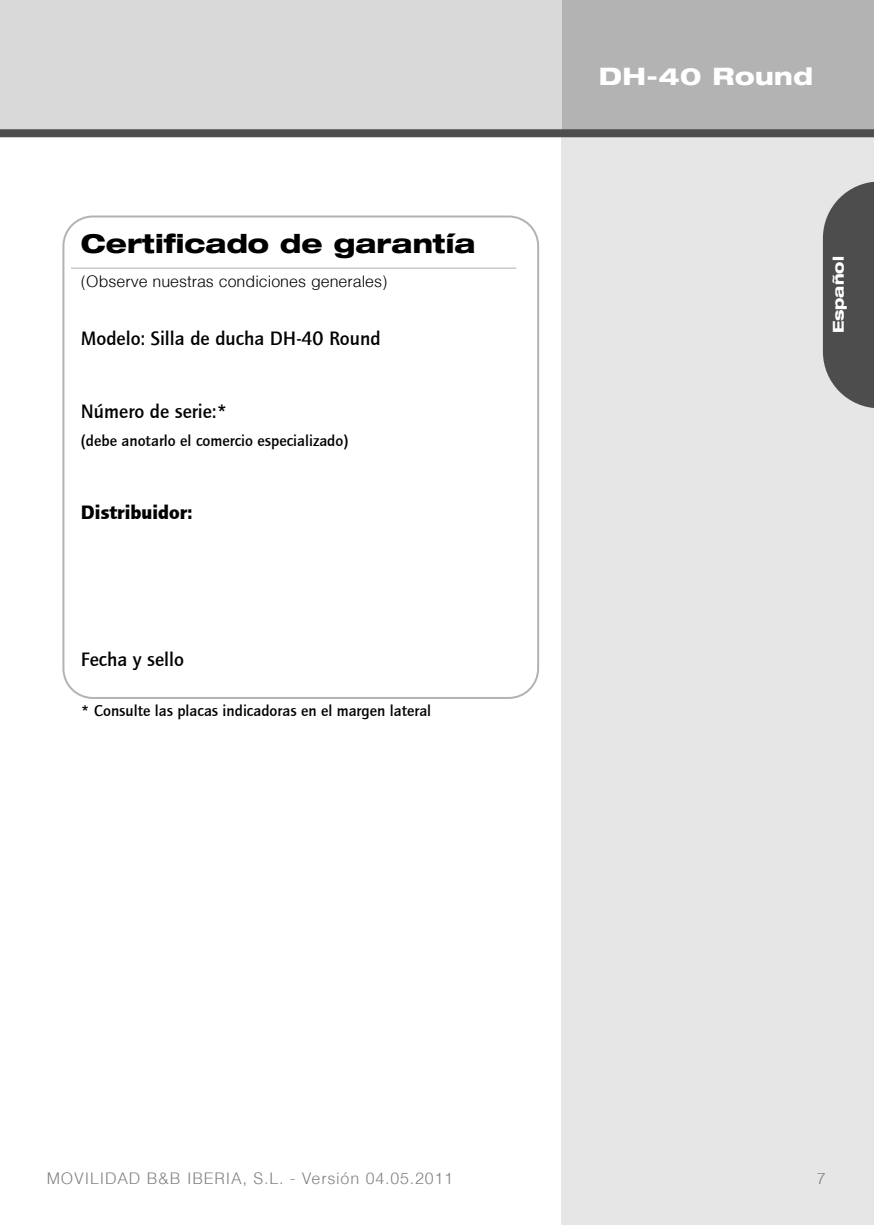
<style>
.page{position:relative;width:874px;height:1225px;background:#fff}
.page>*{position:absolute;margin:0;border:0;box-sizing:border-box;transform-origin:0 0}
.t1{font:800 expanded 26px "Helvetica Neue";color:#000}
.t2{font:italic 800 expanded 24px "Helvetica Neue";letter-spacing:.02em;color:#fff}
.t3{font:500 20px "Quay Sans";color:#000}
.t4{font:900 20px "Quay Sans";color:#000}
.t5{font:500 16px "Quay Sans";color:#000}
.t6{font:300 16px "Helvetica";letter-spacing:.05em;color:#808080}
.t7{font:300 16px "Helvetica";color:#000}
.t8{font:800 expanded 15px "Helvetica Neue";color:#fff}
</style>
<div class="page">
<div style="left:561px;top:133px;width:312px;height:1092px;background:#e6e6e6"></div>
<div style="left:561px;top:0;width:312px;height:133px;background:#b3b3b3"></div>
<div style="left:0;top:0;width:561px;height:133px;background:#d9d9d9"></div>
<svg style="left:822px;top:182px;width:51px;height:226px;background:#616161"></svg>
<div style="left:0;top:129px;width:873px;height:8px;background:#4d4d4d"></div>
<svg style="left:62px;top:215px;width:477px;height:484px"></svg>
<hr style="left:71px;top:268px;width:445px;height:1px;background:#b3b3b3">
<h1 class="t1" style="left:81px;top:233px;width:396px">Certificado de garantía</h1>
<p class="t7" style="left:81px;top:276px;width:308px">(Observe nuestras condiciones generales)</p>
<p class="t3" style="left:81px;top:330px;width:301px">Modelo: Silla de ducha DH-40 Round</p>
<p class="t3" style="left:81px;top:403px;width:148px">Número de serie:*</p>
<p class="t5" style="left:81px;top:434px;width:269px">(debe anotarlo el comercio especializado)</p>
<p class="t4" style="left:81px;top:504px;width:113px">Distribuidor:</p>
<p class="t3" style="left:81px;top:650px;width:105px">Fecha y sello</p>
<p class="t5" style="left:81px;top:704px;width:352px">* Consulte las placas indicadoras en el margen lateral</p>
<h2 class="t2" style="left:598px;top:67px;width:215px">DH-40 Round</h2>
<p class="t8" style="left:832px;top:333px;width:78px;rotate:-90deg">Español</p>
<p class="t6" style="left:47px;top:1171px;width:407px">MOVILIDAD B&amp;B IBERIA, S.L. - Versión 04.05.2011</p>
<p class="t6" style="left:816px;top:1171px;width:10px">7</p>
</div>
